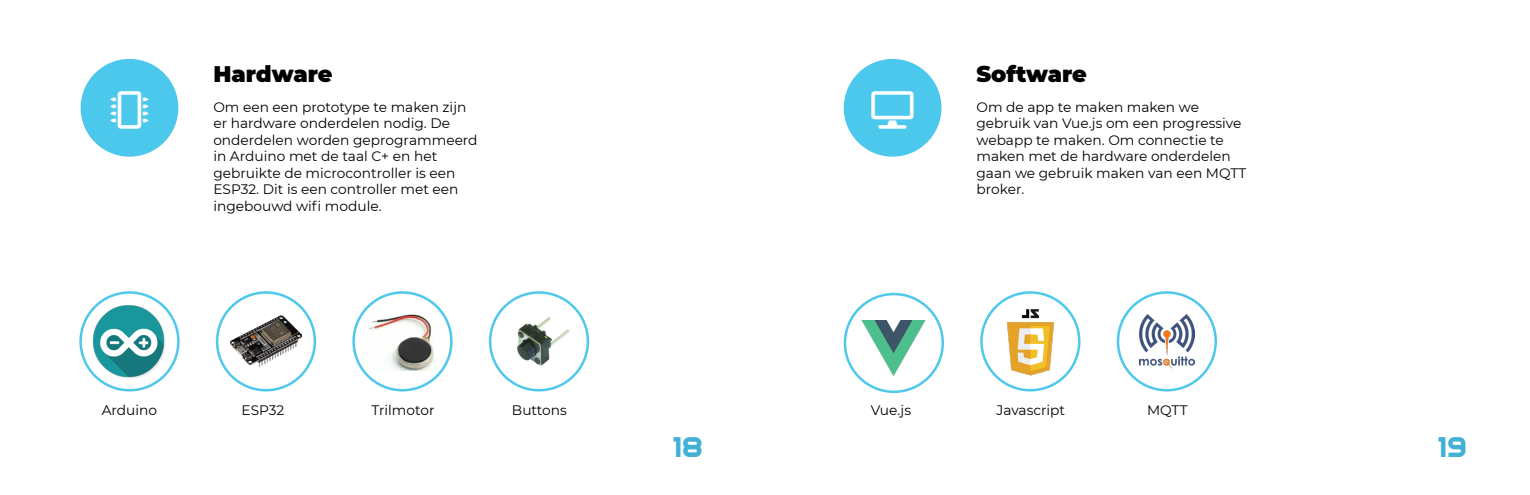
<style>
.page{position:relative;width:1530px;height:495px;background:#fff}
.page>*{position:absolute;margin:0;border:0;box-sizing:border-box;transform-origin:0 0}
.t1{font:37.5px "Font Awesome 5 Pro";color:#fff}
.t2{font:700 30px "Aquire";color:#43b1d5}
.t3{font:900 22.5px "Montserrat";color:#000101}
.t4{font:13.75px/16.5px "Montserrat";color:#000101}
</style>
<div class="page">
<div style="left:844px;top:59px;width:97px;height:98px;background:#4dc8ed;border-radius:50%"></div>
<img style="left:81px;top:292px;width:97px;height:98px;border-radius:49px">
<div style="left:79px;top:291px;width:101px;height:101px;border:2px solid #4ec8eb;border-radius:50%"></div>
<img style="left:862px;top:320px;width:64px;height:55px">
<div style="left:844px;top:293px;width:100px;height:100px;border:2px solid #4ec8eb;border-radius:50%"></div>
<div style="left:216px;top:291px;width:100px;height:101px;border:2px solid #4ec8eb;border-radius:50%"></div>
<img style="left:995px;top:306px;width:70px;height:70px">
<div style="left:980px;top:291px;width:100px;height:101px;border:2px solid #4ec8eb;border-radius:50%"></div>
<img style="left:369px;top:314px;width:66px;height:57px">
<div style="left:352px;top:291px;width:101px;height:101px;border:2px solid #4ec8eb;border-radius:50%"></div>
<img style="left:517px;top:317px;width:53px;height:49px">
<div style="left:489px;top:291px;width:100px;height:101px;border:2px solid #4ec8eb;border-radius:50%"></div>
<img style="left:1139px;top:314px;width:55px;height:54px">
<div style="left:1117px;top:291px;width:100px;height:101px;border:2px solid #4ec8eb;border-radius:50%"></div>
<div style="left:81px;top:59px;width:97px;height:98px;background:#4dc8ed;border-radius:50%"></div>
<img style="left:90px;top:303px;width:76px;height:76px">
<img style="left:231px;top:306px;width:70px;height:71px">
<h3 class="t3" style="left:213px;top:57px;width:121px">Hardware</h3>
<h3 class="t3" style="left:977px;top:57px;width:112px">Software</h3>
<p class="t4" style="left:977px;top:98px;width:271px">Om de app te maken maken we gebruik van Vue.js om een progressive webapp te maken. Om connectie te maken met de hardware onderdelen gaan we gebruik maken van een MQTT broker.</p>
<h1 class="t1" style="left:872px;top:91px;width:44px">▲▼□</h1>
<p class="t4" style="left:213px;top:98px;width:266px">Om een een prototype te maken zijn er hardware onderdelen nodig. De onderdelen worden geprogrammeerd in Arduino met de taal C+ en het gebruikte de microcontroller is een<br>ESP32. Dit is een controller met een ingebouwd wifi module.</p>
<p class="t4" style="left:102px;top:401px;width:57px">Arduino</p>
<p class="t4" style="left:242px;top:401px;width:44px">ESP32</p>
<p class="t4" style="left:371px;top:401px;width:65px">Trilmotor</p>
<p class="t4" style="left:512px;top:401px;width:56px">Buttons</p>
<p class="t4" style="left:871px;top:401px;width:42px">Vue.js</p>
<p class="t4" style="left:996px;top:401px;width:70px">Javascript</p>
<p class="t4" style="left:1147px;top:401px;width:42px">MQTT</p>
<h2 class="t2" style="left:672px;top:429px;width:33px">18</h2>
<h2 class="t2" style="left:1437px;top:429px;width:32px">19</h2>
</div>
